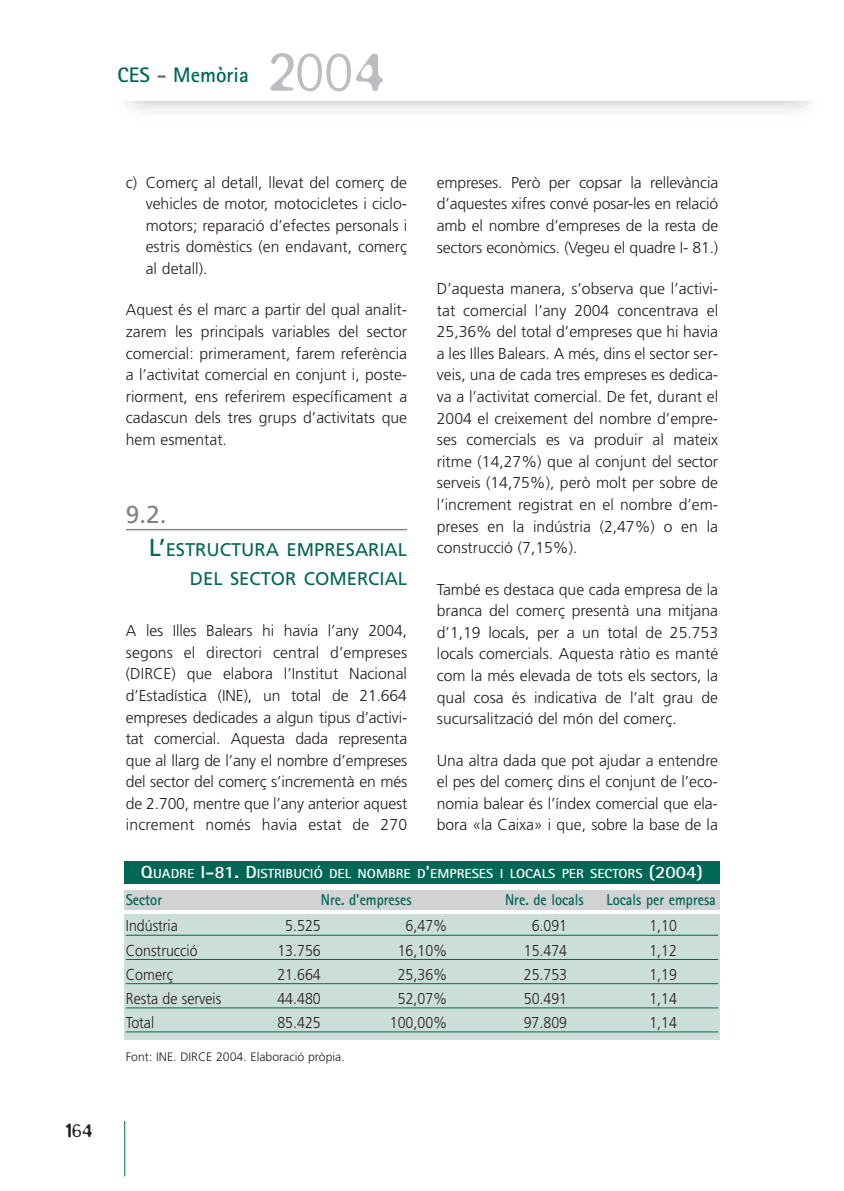
<style>
.page{position:relative;width:844px;height:1191px;background:#fff}
.page>*{position:absolute;margin:0;border:0;box-sizing:border-box;transform-origin:0 0}
.t1{font:300 61.07px "Blur";color:#bcbdc0}
.t2{font:24.5px "Frutiger";color:#808285}
.t3{font:700 21px "Rotis Sans Serif";color:#006756}
.t4{font:300 21px "Blur";color:#231f20}
.t5{font:18.38px/28.5px "Frutiger";color:#006756;text-align:right}
.t6{font:300 15.75px/21.5px "Frutiger";color:#231f20;text-align:justify}
.t7{font:300 15.75px "Frutiger";color:#231f20;scale:.9 1}
.t8{font:700 15.75px "Rotis Sans Serif";color:#006756;scale:.9 1}
.t9{font:700 13.12px "Rotis Sans Serif";color:#fff;scale:1.1 1}
.t10{font:300 12.25px "Frutiger";color:#231f20}
.s1{color:#6c6d70}
.s2{font-size:17.5px}
.s3{font-size:24.5px}
</style>
<div class="page">
<hr style="left:124px;top:1121px;width:1px;height:55px;background:#006756">
<hr style="left:126px;top:529px;width:281px;height:1px;background:#808285">
<div style="left:124px;top:861px;width:595px;height:23px;background:#006756"></div>
<div style="left:124px;top:914px;width:595px;height:125px;background:#ccdeda"></div>
<div style="left:124px;top:889px;width:595px;height:20px;background:#d1d2d4"></div>
<hr style="left:126px;top:935px;width:592px;height:1px;background:#006756">
<hr style="left:126px;top:959px;width:592px;height:1px;background:#006756">
<hr style="left:126px;top:983px;width:592px;height:1px;background:#006756">
<hr style="left:126px;top:1007px;width:592px;height:1px;background:#006756">
<hr style="left:126px;top:1031px;width:592px;height:1px;background:#006756">
<h3 class="t3" style="left:117px;top:68px;width:133px">CES <span class="s1">-</span> Memòria</h3>
<h1 class="t1" style="left:267px;top:34px;width:119px">2004</h1>
<h3 class="t4" style="left:66px;top:1117px;width:28px">164</h3>
<p class="t6" style="left:146px;top:173px;width:263px;text-indent:-20px">c) Comerç al detall, llevat del comerç de vehicles de motor, motocicletes i ciclo&shy;motors; reparació d’efectes personals i estris domèstics (en endavant, comerç al detall).</p>
<p class="t6" style="left:126px;top:300px;width:283px">Aquest és el marc a partir del qual analit&shy;zarem les principals variables del sector comercial: primerament, farem referència a l’activitat comercial en conjunt i, poste&shy;riorment, ens referirem específicament a cadascun dels tres grups d’activitats que hem esmentat.</p>
<p class="t6" style="left:437px;top:173px;width:283px">empreses. Però per copsar la rellevància d’aquestes xifres convé posar-les en relació amb el nombre d’empreses de la resta de sectors econòmics. (Vegeu el quadre I- 81.)</p>
<p class="t6" style="left:437px;top:279px;width:283px">D’aquesta manera, s’observa que l’activi&shy;tat comercial l’any 2004 concentrava el 25,36% del total d’empreses que hi havia a les Illes Balears. A més, dins el sector ser&shy;veis, una de cada tres empreses es dedica&shy;va a l’activitat comercial. De fet, durant el 2004 el creixement del nombre d’empre&shy;ses comercials es va produir al mateix ritme (14,27%) que al conjunt del sector serveis (14,75%), però molt per sobre de l’increment registrat en el nombre d’em&shy;preses en la indústria (2,47%) o en la construcció (7,15%).</p>
<p class="t6" style="left:437px;top:579px;width:283px">També es destaca que cada empresa de la branca del comerç presentà una mitjana d’1,19 locals, per a un total de 25.753 locals comercials. Aquesta ràtio es manté com la més elevada de tots els sectors, la qual cosa és indicativa de l’alt grau de sucursalització del món del comerç.</p>
<p class="t6" style="left:437px;top:750px;width:283px">Una altra dada que pot ajudar a entendre el pes del comerç dins el conjunt de l’eco&shy;nomia balear és l’índex comercial que ela&shy;bora «la Caixa» i que, sobre la base de la</p>
<p class="t9" style="left:141px;top:869px;width:512px"><span class="s2">Q</span>UADRE <span class="s2">I-81. D</span>ISTRIBUCIÓ DEL NOMBRE D<span class="s2">'</span>EMPRESES I LOCALS PER SECTORS <span class="s2">(2004)</span></p>
<p class="t8" style="left:126px;top:894px;width:42px">Sector</p>
<p class="t8" style="left:321px;top:894px;width:102px">Nre. d'empreses</p>
<p class="t8" style="left:505px;top:894px;width:89px">Nre. de locals</p>
<p class="t8" style="left:606px;top:894px;width:123px">Locals per empresa</p>
<p class="t7" style="left:126px;top:919px;width:59px">Indústria</p>
<p class="t7" style="left:285px;top:919px;width:41px">5.525</p>
<p class="t7" style="left:405px;top:919px;width:48px">6,47%</p>
<p class="t7" style="left:531px;top:919px;width:41px">6.091</p>
<p class="t7" style="left:649px;top:919px;width:32px">1,10</p>
<p class="t7" style="left:126px;top:944px;width:81px">Construcció</p>
<p class="t7" style="left:277px;top:944px;width:50px">13.756</p>
<p class="t7" style="left:397px;top:944px;width:57px">16,10%</p>
<p class="t7" style="left:523px;top:944px;width:50px">15.474</p>
<p class="t7" style="left:649px;top:944px;width:32px">1,12</p>
<p class="t7" style="left:126px;top:968px;width:54px">Comerç</p>
<p class="t7" style="left:277px;top:968px;width:50px">21.664</p>
<p class="t7" style="left:397px;top:968px;width:57px">25,36%</p>
<p class="t7" style="left:523px;top:968px;width:50px">25.753</p>
<p class="t7" style="left:649px;top:968px;width:32px">1,19</p>
<p class="t7" style="left:126px;top:992px;width:107px">Resta de serveis</p>
<p class="t7" style="left:277px;top:992px;width:50px">44.480</p>
<p class="t7" style="left:397px;top:992px;width:57px">52,07%</p>
<p class="t7" style="left:523px;top:992px;width:50px">50.491</p>
<p class="t7" style="left:649px;top:992px;width:32px">1,14</p>
<p class="t7" style="left:126px;top:1016px;width:33px">Total</p>
<p class="t7" style="left:277px;top:1016px;width:50px">85.425</p>
<p class="t7" style="left:390px;top:1016px;width:65px">100,00%</p>
<p class="t7" style="left:523px;top:1016px;width:50px">97.809</p>
<p class="t7" style="left:649px;top:1016px;width:32px">1,14</p>
<p class="t10" style="left:126px;top:1051px;width:220px">Font: INE. DIRCE 2004. Elaboració pròpia.</p>
<h2 class="t2" style="left:126px;top:504px;width:42px">9.2.</h2>
<p class="t5" style="left:149px;top:537px;width:260px"><span class="s3">L’</span>ESTRUCTURA EMPRESARIAL<br>DEL SECTOR COMERCIAL</p>
<p class="t6" style="left:126px;top:621px;width:283px">A les Illes Balears hi havia l’any 2004, segons el directori central d’empreses (DIRCE) que elabora l’Institut Nacional d’Estadística (INE), un total de 21.664 empreses dedicades a algun tipus d’activi&shy;tat comercial. Aquesta dada representa que al llarg de l’any el nombre d’empreses del sector del comerç s’incrementà en més de 2.700, mentre que l’any anterior aquest increment només havia estat de 270</p>
</div>
